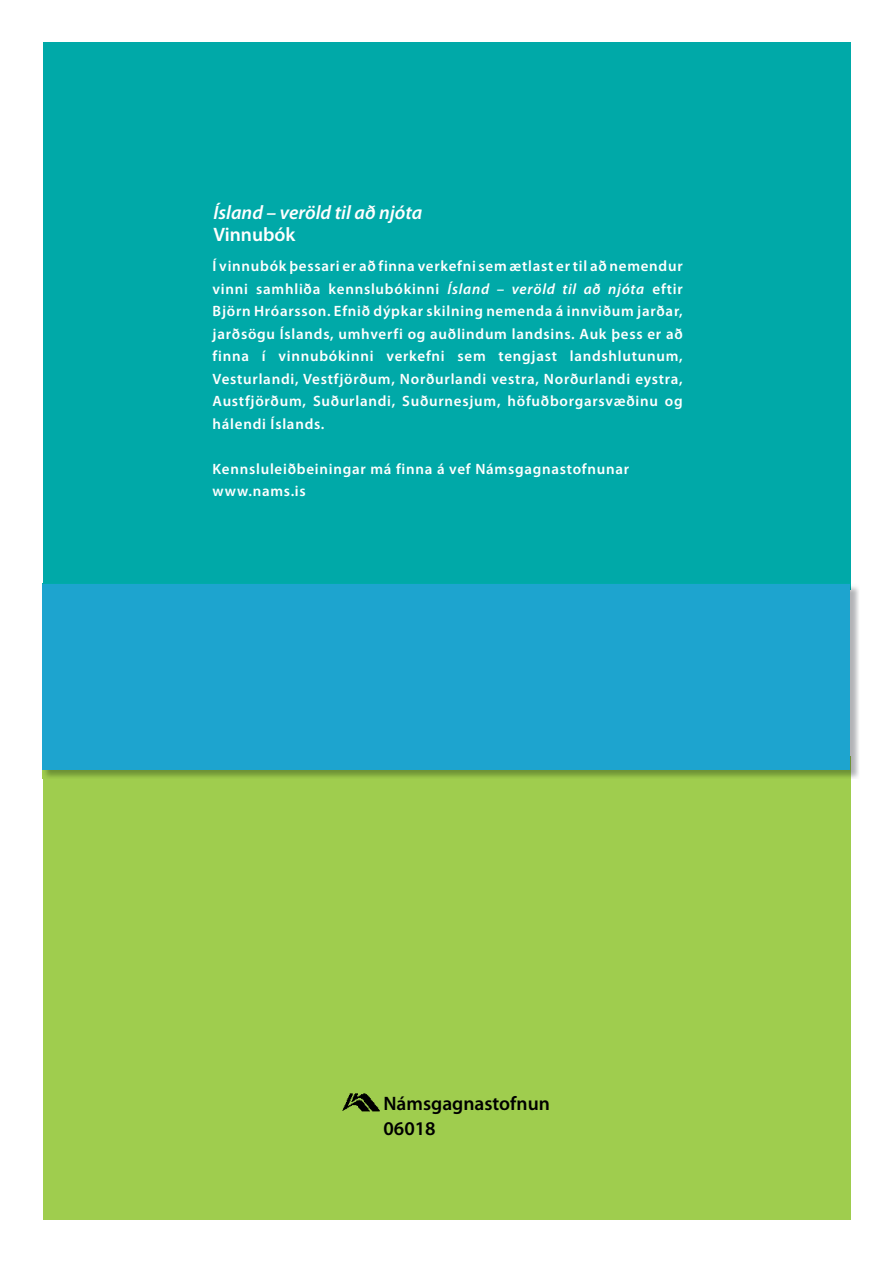
<style>
.page{position:relative;width:893px;height:1263px;background:#fff}
.page>*{position:absolute;margin:0;border:0;box-sizing:border-box;transform-origin:0 0}
.t1{font:italic 600 19.5px "Myriad Pro";color:#fff}
.t2{font:600 19.5px/25px "Myriad Pro";color:#000}
.t3{font:600 19.5px "Myriad Pro";color:#fff}
.t4{font:600 15px/22.5px "Myriad Pro";letter-spacing:.05em;color:#fff;text-align:justify}
.s1{font-style:italic}
</style>
<div class="page">
<div style="left:43px;top:756px;width:807px;height:464px;background:#9fcd4e"></div>
<div style="left:43px;top:42px;width:807px;height:547px;background:#00a9a8"></div>
<div style="left:43px;top:584px;width:807px;height:186px;background:#1da4cf"></div>
<img style="left:342px;top:1093px;width:38px;height:19px">
<h1 class="t1" style="left:213px;top:200px;width:211px">Ísland – veröld til að njóta</h1>
<h1 class="t3" style="left:213px;top:222px;width:84px">Vinnubók</h1>
<p class="t4" style="left:213px;top:254px;width:472px">Í vinnubók þessari er að finna verkefni sem ætlast er til að nemendur vinni samhliða kennslubókinni <span class="s1">Ísland – veröld til að njóta</span> eftir Björn Hróarsson. Efnið dýpkar skilning nemenda á innviðum jarðar, jarðsögu Íslands, umhverfi og auðlindum landsins. Auk þess er að finna í vinnubókinni verkefni sem tengjast landshlutunum, Vesturlandi, Vestfjörðum, Norðurlandi vestra, Norðurlandi eystra, Austfjörðum, Suðurlandi, Suðurnesjum, höfuðborgarsvæðinu og hálendi Íslands.</p>
<p class="t4" style="left:213px;top:457px;width:418px">Kennsluleiðbeiningar má finna á vef Námsgagnastofnunar www.nams.is</p>
<h1 class="t2" style="left:383px;top:1091px;width:168px">Námsgagnastofnun<br>06018</h1>
</div>
